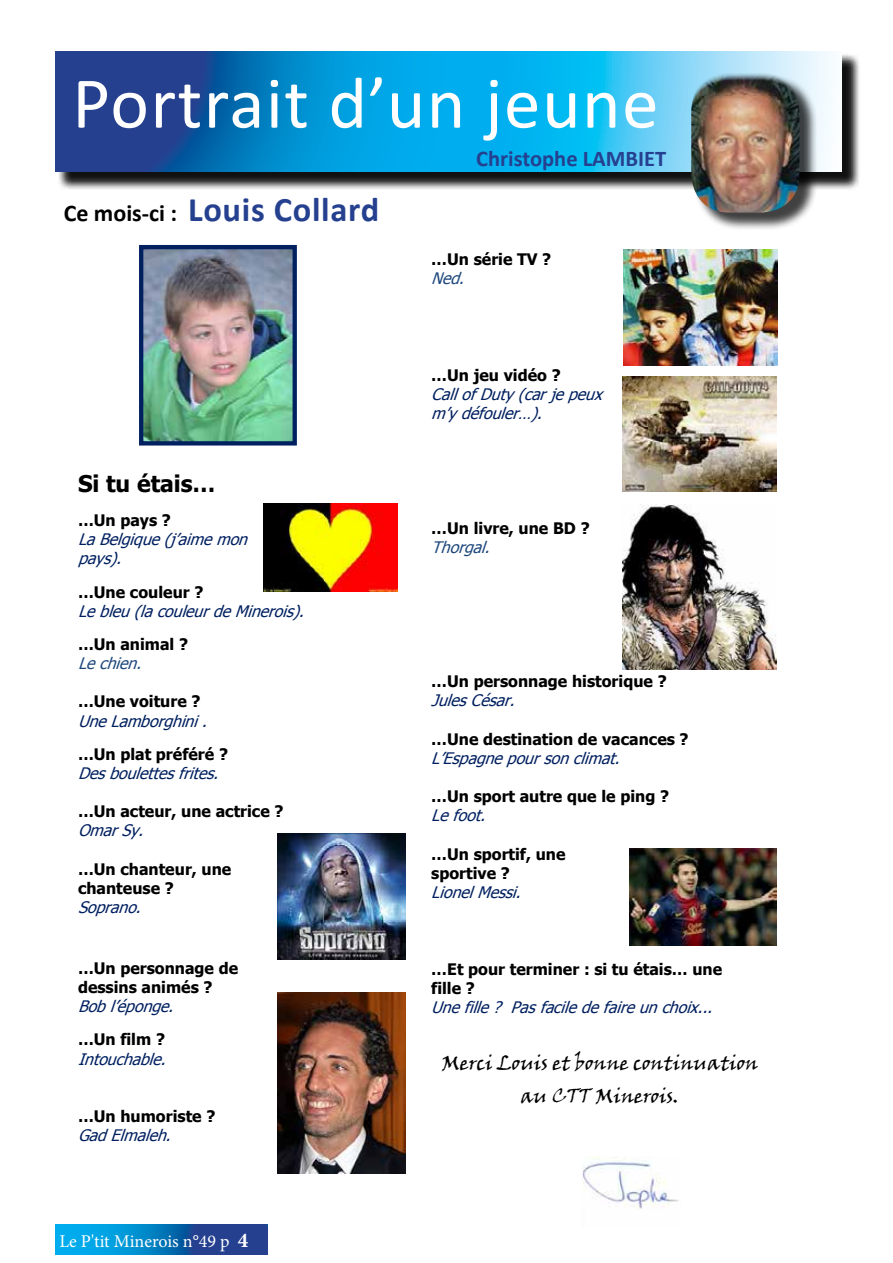
<style>
.page{position:relative;width:893px;height:1263px;background:#fff}
.page>*{position:absolute;margin:0;border:0;box-sizing:border-box;transform-origin:0 0}
.t1{font:73.5px "Calibri";letter-spacing:.02em;color:#fff}
.t2{font:700 34.5px "Calibri";letter-spacing:.02em;color:#25408f}
.t3{font:italic 22.95px "Tahoma";color:#002060}
.t4{font:700 22.95px "Tahoma";color:#000}
.t5{font:700 22.5px "Calibri";color:#25408f}
.t6{font:20.25px/32.5px "Viner Hand ITC";color:#000;text-align:center}
.t7{font:18px "Minion Pro";letter-spacing:-.005em;color:#fff}
.t8{font:700 15.9px/19.2px "Tahoma";color:#000}
.t9{font:italic 15.9px/19.2px "Tahoma";color:#002060}
.t10{font:italic 15.9px "Tahoma";color:#1f497d}
.s1{font-size:24px;color:#000}
.s2{font-weight:700;font-style:normal;font-size:15.9px;color:#000}
.s3{font-weight:700;font-size:21px}
</style>
<div class="page">
<svg style="left:55px;top:1225px;width:213px;height:29px;background:#0d72b9"></svg>
<img style="left:144px;top:250px;width:148px;height:190px">
<div style="left:139px;top:245px;width:158px;height:200px;border:4px solid #002060"></div>
<img style="left:263px;top:504px;width:134px;height:88px">
<img style="left:278px;top:833px;width:127px;height:126px">
<img style="left:277px;top:992px;width:128px;height:181px">
<img style="left:623px;top:250px;width:154px;height:115px">
<img style="left:623px;top:376px;width:154px;height:116px">
<img style="left:622px;top:505px;width:155px;height:164px">
<img style="left:630px;top:848px;width:147px;height:97px">
<div style="left:58px;top:53px;width:803px;height:137px;background:#000;opacity:.75"></div>
<svg style="left:55px;top:51px;width:787px;height:120px;background:#2698d3"></svg>
<div style="left:693px;top:75px;width:125px;height:156px;background:#000;opacity:.75"></div>
<img style="left:691px;top:72px;width:108px;height:141px">
<img style="left:583px;top:1157px;width:95px;height:52px">
<h1 class="t1" style="left:72px;top:57px;width:588px">Portrait d’un jeune</h1>
<h3 class="t5" style="left:476px;top:144px;width:192px">Christophe LAMBIET</h3>
<h2 class="t2" style="left:64px;top:188px;width:317px"><span class="s1">Ce mois-ci :</span> Louis Collard</h2>
<h3 class="t3" style="left:78px;top:202px;width:256px"><span class="s2">Ce m o i s - c i :</span> Louis Collard</h3>
<p class="t8" style="left:431px;top:249px;width:121px">…Un série TV ?</p>
<p class="t10" style="left:431px;top:268px;width:41px">Ned.</p>
<h3 class="t4" style="left:78px;top:467px;width:139px">Si tu étais…</h3>
<p class="t8" style="left:78px;top:510px;width:94px">…Un pays ?</p>
<p class="t9" style="left:78px;top:529px;width:177px">LaBelgique(j ’aimemon pays).</p>
<p class="t8" style="left:78px;top:581px;width:127px">…Une couleur ?</p>
<p class="t9" style="left:78px;top:601px;width:234px">Le bleu (lacouleurdeMinerois).</p>
<p class="t8" style="left:78px;top:633px;width:112px">…Un animal ?</p>
<p class="t10" style="left:78px;top:652px;width:71px">Le chien.</p>
<p class="t8" style="left:78px;top:691px;width:124px">…Une voiture ?</p>
<p class="t9" style="left:78px;top:710px;width:137px">UneLamborghini.</p>
<p class="t8" style="left:78px;top:743px;width:151px">…Un plat préféré ?</p>
<p class="t9" style="left:78px;top:763px;width:148px">Desboulettesfrites.</p>
<p class="t8" style="left:78px;top:801px;width:207px">…Un acteur, une actrice ?</p>
<p class="t9" style="left:78px;top:820px;width:73px">OmarSy.</p>
<p class="t8" style="left:78px;top:858px;width:155px">…Un chanteur, une chanteuse ?</p>
<p class="t9" style="left:78px;top:897px;width:71px">Soprano.</p>
<p class="t8" style="left:78px;top:958px;width:162px">…Un personnage de dessins animés ?</p>
<p class="t9" style="left:78px;top:996px;width:103px">Bobl’éponge.</p>
<p class="t8" style="left:78px;top:1029px;width:88px">…Un film ?</p>
<p class="t9" style="left:78px;top:1048px;width:95px">Intouchable.</p>
<p class="t8" style="left:78px;top:1106px;width:139px">…Un humoriste ?</p>
<p class="t9" style="left:78px;top:1125px;width:100px">GadElmaleh.</p>
<p class="t7" style="left:59px;top:1229px;width:191px">Le P'tit Minerois n°49 p <span class="s3">4</span></p>
<p class="t8" style="left:431px;top:364px;width:131px">…Un jeu vidéo ?</p>
<p class="t9" style="left:431px;top:384px;width:178px">CallofDuty (carjepeux m’y défouler…).</p>
<p class="t8" style="left:431px;top:518px;width:160px">…Un livre, une BD ?</p>
<p class="t10" style="left:431px;top:537px;width:66px">Thorgal.</p>
<p class="t8" style="left:431px;top:671px;width:237px">…Un personnage historique ?</p>
<p class="t9" style="left:431px;top:690px;width:91px">JulesCésar.</p>
<p class="t8" style="left:431px;top:728px;width:259px">…Une destination de vacances ?</p>
<p class="t9" style="left:431px;top:748px;width:196px">L’Espagnepoursonclimat.</p>
<p class="t8" style="left:431px;top:786px;width:239px">…Un sport autre que le ping ?</p>
<p class="t9" style="left:431px;top:805px;width:62px">Lefoot.</p>
<p class="t8" style="left:431px;top:843px;width:136px">…Un sportif, une sportive ?</p>
<p class="t9" style="left:431px;top:882px;width:97px">Lionel Messi.</p>
<p class="t8" style="left:431px;top:958px;width:292px">…Et pour terminer : si tu étais… une fille ?</p>
<p class="t9" style="left:431px;top:997px;width:289px">Unefille ? Pasfaciledefaireunchoix...</p>
<p class="t6" style="left:442px;top:1046px;width:318px">Merci Louis et bonne continuation au CTT Minerois.</p>
</div>
